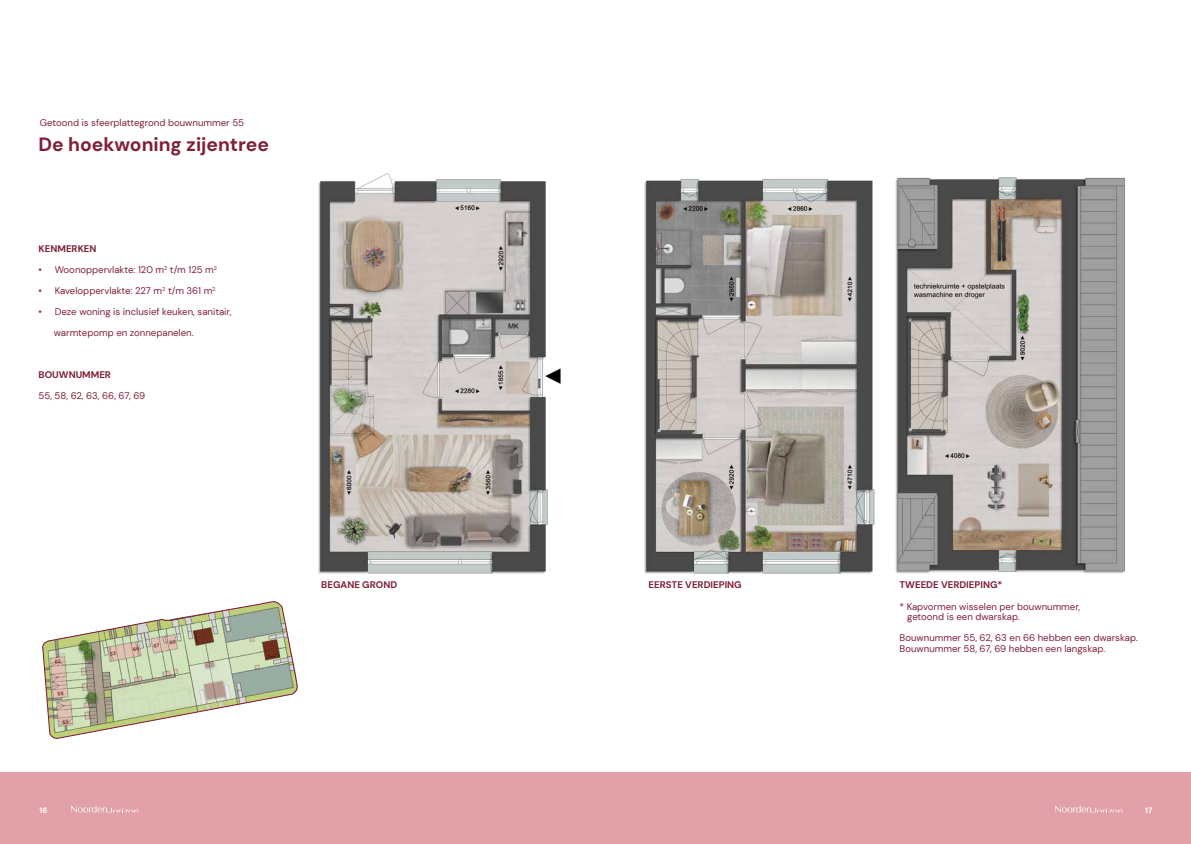
<style>
.page{position:relative;width:1191px;height:844px;background:#fff}
.page>*{position:absolute;margin:0;border:0;box-sizing:border-box;transform-origin:0 0}
.t1{font:700 19.25px "DM Sans 18 pt";color:#802038}
.t2{font:9.62px/10.5px "DM Sans";color:#802038}
.t3{font:700 9.62px "DM Sans 18 pt";color:#802038}
.t4{font:800 7.88px "DM Sans 18 pt";color:#fff}
</style>
<div class="page">
<div style="left:0;top:771px;width:1191px;height:72px;background:#e2a1a8"></div>
<svg style="left:71px;top:805px;width:67px;height:7px"></svg>
<svg style="left:1055px;top:805px;width:67px;height:7px"></svg>
<img style="left:318px;top:173px;width:243px;height:401px">
<img style="left:644px;top:179px;width:231px;height:395px">
<img style="left:895px;top:177px;width:230px;height:397px">
<img style="left:42px;top:601px;width:256px;height:138px">
<p class="t2" style="left:40px;top:117px;width:206px">Getoond is sfeerplattegrond bouwnummer 55</p>
<h1 class="t1" style="left:38px;top:132px;width:232px">De hoekwoning zijentree</h1>
<p class="t3" style="left:39px;top:243px;width:59px">KENMERKEN</p>
<p class="t2" style="left:39px;top:264px;width:180px">• Woonoppervlakte: 120 m<sup>2</sup> t/m 125 m<sup>2</sup></p>
<p class="t2" style="left:39px;top:285px;width:178px">• Kaveloppervlakte: 227 m<sup>2</sup> t/m 361 m<sup>2</sup></p>
<p class="t2" style="left:54px;top:301px;width:179px;line-height:21px;text-indent:-15px">• Deze woning is inclusief keuken, sanitair, warmtepomp en zonnepanelen.</p>
<p class="t3" style="left:39px;top:369px;width:74px">BOUWNUMMER</p>
<p class="t2" style="left:39px;top:390px;width:108px">55, 58, 62, 63, 66, 67, 69</p>
<p class="t3" style="left:321px;top:579px;width:77px">BEGANE GROND</p>
<p class="t3" style="left:648px;top:579px;width:95px">EERSTE VERDIEPING</p>
<p class="t3" style="left:899px;top:579px;width:104px">TWEEDE VERDIEPING*</p>
<p class="t2" style="left:907px;top:600px;width:175px;text-indent:-8px">* Kapvormen wisselen per bouwnummer, getoond is een dwarskap.</p>
<p class="t2" style="left:899px;top:632px;width:240px">Bouwnummer 55, 62, 63 en 66 hebben een dwarskap.<br>Bouwnummer 58, 67, 69 hebben een langskap.</p>
<p class="t4" style="left:40px;top:804px;width:9px">16</p>
<p class="t4" style="left:1145px;top:805px;width:9px">17</p>
</div>
